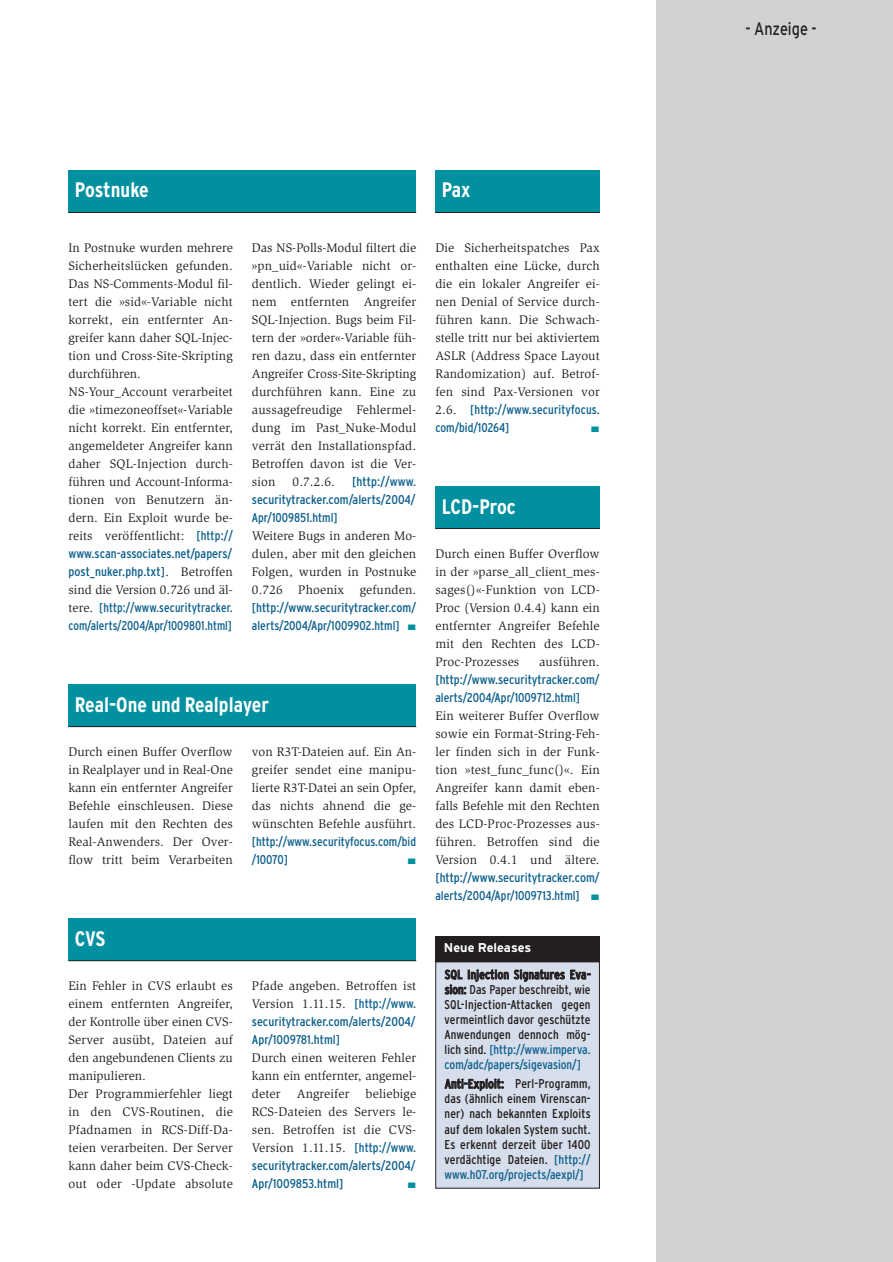
<style>
.page{position:relative;width:893px;height:1262px;background:#fff}
.page>*{position:absolute;margin:0;border:0;box-sizing:border-box;transform-origin:0 0}
.t1{font:700 condensed 21px "Interstate";color:#fff}
.t2{font:18px "Interstate";color:#231f20;scale:.8 1}
.t3{font:12.75px/18px "Slimbach";letter-spacing:.01em;color:#231f20;text-align:justify}
.t4{font:condensed 12.75px/18px "Interstate";color:#0f618e;scale:1.04 1}
.t5{font:condensed 12.75px/15px "Interstate";color:#231f20;text-align:justify}
.t6{font:condensed 12.75px/18px "Interstate";color:#0f618e}
.t7{font:700 12.75px "Interstate";color:#fff}
.t8{font:7.8px "Zapf Dingbats";color:#00909f;scale:1.33 1}
.s1{font-family:"Interstate";font-stretch:condensed;color:#0f618e}
.s2{font-family:"Slimbach";font-stretch:normal;color:#231f20}
.s3{color:#00909f}
.s4{color:#0f618e}
</style>
<div class="page">
<div style="left:68px;top:170px;width:348px;height:43px;background:#00909f"></div>
<hr style="left:68px;top:212px;width:348px;height:1px;background:#231f20">
<div style="left:655px;top:0;width:237px;height:1261px;background:#d1d2d4"></div>
<div style="left:435px;top:936px;width:164px;height:25px;background:#231f20"></div>
<div style="left:435px;top:962px;width:164px;height:226px;background:#d7deeb"></div>
<div style="left:435px;top:961px;width:164px;height:227px;border:1px solid #231f20"></div>
<div style="left:68px;top:684px;width:348px;height:43px;background:#00909f"></div>
<hr style="left:68px;top:726px;width:348px;height:1px;background:#231f20">
<div style="left:435px;top:486px;width:164px;height:43px;background:#00909f"></div>
<hr style="left:435px;top:528px;width:164px;height:1px;background:#231f20">
<div style="left:68px;top:918px;width:348px;height:43px;background:#00909f"></div>
<hr style="left:68px;top:960px;width:348px;height:1px;background:#231f20">
<div style="left:435px;top:170px;width:164px;height:43px;background:#00909f"></div>
<hr style="left:435px;top:212px;width:164px;height:1px;background:#231f20">
<h1 class="t1" style="left:75px;top:182px;width:76px">Postnuke</h1>
<p class="t3" style="left:68px;top:240px;width:166px;text-align:left">In Postnuke wurden mehrere<br>Sicherheitslücken gefunden.<br>Das NS-Comments-Modul fil&shy;tert die »sid«-Variable nicht korrekt, ein entfernter An&shy;greifer kann daher SQL-Injec&shy;tion und Cross-Site-Skripting durchführen.<br>NS-Your_Account verarbeitet die »timezoneoffset«-Variable nicht korrekt. Ein entfernter, angemeldeter Angreifer kann daher SQL-Injection durch&shy;führen und Account-Informa&shy;tionen von Benutzern än&shy;dern. Ein Exploit wurde be&shy;reits veröffentlicht: <span class="s1">[http://</span></p>
<p class="t4" style="left:68px;top:546px;width:159px">www.scan-associates.net/papers/ post_nuker.php.txt]<span class="s2">. Betroffen</span></p>
<p class="t3" style="left:68px;top:582px;width:166px">sind die Version 0.726 und äl-</p>
<p class="t6" style="left:68px;top:600px;width:166px"><span class="s2">tere.</span> [http://www.securitytracker. com/alerts/2004/Apr/1009801.html]</p>
<p class="t3" style="left:252px;top:240px;width:166px">Das NS-Polls-Modul filtert die »pn_uid«-Variable nicht or&shy;dentlich. Wieder gelingt ei&shy;nem entfernten Angreifer SQL-Injection. Bugs beim Fil&shy;tern der »order«-Variable füh&shy;ren dazu, dass ein entfernter Angreifer Cross-Site-Skripting durchführen kann. Eine zu aussagefreudige Fehlermel&shy;dung im Past_Nuke-Modul verrät den Installationspfad.<br>Betroffen davon ist die Ver&shy;sion</p>
<p class="t4" style="left:252px;top:474px;width:159px;text-align:justify;text-indent:100px">[http://www. securitytracker.com/alerts/2004/ Apr/1009851.html]</p>
<p class="t3" style="left:252px;top:528px;width:166px">Weitere Bugs in anderen Mo&shy;dulen, aber mit den gleichen Folgen, wurden in Postnuke 0.726 Phoenix gefunden.</p>
<p class="t4" style="left:252px;top:600px;width:159px">[http://www.securitytracker.com/ alerts/2004/Apr/1009902.html] <span class="s3">■</span></p>
<p class="t3" style="left:292px;top:474px;width:44px">0.7.2.6.</p>
<h1 class="t1" style="left:75px;top:696px;width:196px">Real-One und Realplayer</h1>
<p class="t3" style="left:68px;top:744px;width:166px">Durch einen Buffer Overflow in Realplayer und in Real-One kann ein entfernter Angreifer Befehle einschleusen. Diese laufen mit den Rechten des Real-Anwenders. Der Over&shy;flow tritt beim Verarbeiten</p>
<p class="t3" style="left:252px;top:744px;width:166px">von R3T-Dateien auf. Ein An&shy;greifer sendet eine manipu&shy;lierte R3T-Datei an sein Opfer, das nichts ahnend die ge&shy;wünschten Befehle ausführt.</p>
<p class="t6" style="left:252px;top:834px;width:166px">[http://www.securityfocus.com/bid /10070]</p>
<p class="t8" style="left:408px;top:857px;width:8px">■</p>
<h1 class="t1" style="left:75px;top:930px;width:32px">CVS</h1>
<p class="t3" style="left:68px;top:978px;width:166px;text-align:left">Ein Fehler in CVS erlaubt es einem entfernten Angreifer, der Kontrolle über einen CVS-<br>Server ausübt, Dateien auf den angebundenen Clients zu manipulieren.<br>Der Programmierfehler liegt in den CVS-Routinen, die<br>Pfadnamen in RCS-Diff-Da&shy;teien verarbeiten. Der Server kann daher beim CVS-Check&shy;out oder -Update absolute</p>
<p class="t3" style="left:252px;top:978px;width:166px">Pfade angeben. Betroffen ist<br>Version 1.11.15. <span class="s1">[http://www.</span></p>
<p class="t4" style="left:252px;top:1014px;width:159px">securitytracker.com/alerts/2004/<br>Apr/1009781.html]</p>
<p class="t3" style="left:252px;top:1050px;width:166px">Durch einen weiteren Fehler kann ein entfernter, angemel&shy;deter</p>
<p class="t3" style="left:297px;top:1086px;width:54px">Angreifer</p>
<p class="t3" style="left:252px;top:1086px;width:166px;text-indent:114px">beliebige RCS-Dateien des Servers le&shy;sen. Betroffen ist die CVS-Version 1.11.15. <span class="s1">[http://www.</span></p>
<p class="t4" style="left:252px;top:1158px;width:159px">securitytracker.com/alerts/2004/<br>Apr/1009853.html]</p>
<p class="t8" style="left:408px;top:1181px;width:8px">■</p>
<h1 class="t1" style="left:442px;top:182px;width:30px">Pax</h1>
<p class="t3" style="left:435px;top:240px;width:166px">Die Sicherheitspatches Pax enthalten eine Lücke, durch die ein lokaler Angreifer ei&shy;nen Denial of Service durch&shy;führen kann. Die Schwach&shy;stelle tritt nur bei aktiviertem ASLR (Address Space Layout Randomization) auf. Betrof&shy;fen sind Pax-Versionen vor</p>
<p class="t6" style="left:435px;top:402px;width:166px"><span class="s2">2.6.</span> [http://www.securityfocus. com/bid/10264]</p>
<p class="t8" style="left:591px;top:425px;width:8px">■</p>
<h1 class="t1" style="left:442px;top:498px;width:76px">LCD-Proc</h1>
<p class="t3" style="left:435px;top:546px;width:166px">Durch einen Buffer Overflow in der »parse_all_client_mes&shy;sages()«-Funktion von LCD-Proc (Version 0.4.4) kann ein entfernter Angreifer Befehle mit den Rechten des LCD-Proc-Prozesses</p>
<p class="t3" style="left:539px;top:654px;width:62px">ausführen.</p>
<p class="t4" style="left:435px;top:672px;width:159px">[http://www.securitytracker.com/ alerts/2004/Apr/1009712.html]</p>
<p class="t3" style="left:435px;top:708px;width:166px">Ein weiterer Buffer Overflow sowie ein Format-String-Feh&shy;ler finden sich in der Funk&shy;tion »test_func_func()«. Ein Angreifer kann damit eben&shy;falls Befehle mit den Rechten des LCD-Proc-Prozesses aus&shy;führen. Betroffen sind die Version 0.4.1 und ältere.</p>
<p class="t4" style="left:435px;top:870px;width:159px">[http://www.securitytracker.com/ alerts/2004/Apr/1009713.html] <span class="s3">■</span></p>
<p class="t7" style="left:444px;top:942px;width:89px">Neue Releases</p>
<p class="t5" style="left:444px;top:968px;width:148px">SQL Injection Signatures Eva&shy;sion: Das Paper beschreibt, wie SQL-Injection-Attacken gegen vermeintlich davor geschützte Anwendungen dennoch mög&shy;lich sind. <span class="s4">[http://www.imperva. com/adc/papers/sigevasion/]</span></p>
<p class="t5" style="left:444px;top:1077px;width:148px">Anti-Exploit: Perl-Programm, das (ähnlich einem Virenscan&shy;ner) nach bekannten Exploits auf dem lokalen System sucht.<br>Es erkennt derzeit über 1400 verdächtige Dateien. <span class="s4">[http:// www.h07.org/projects/aexpl/]</span></p>
<h2 class="t2" style="left:745px;top:22px;width:90px">- Anzeige -</h2>
</div>
